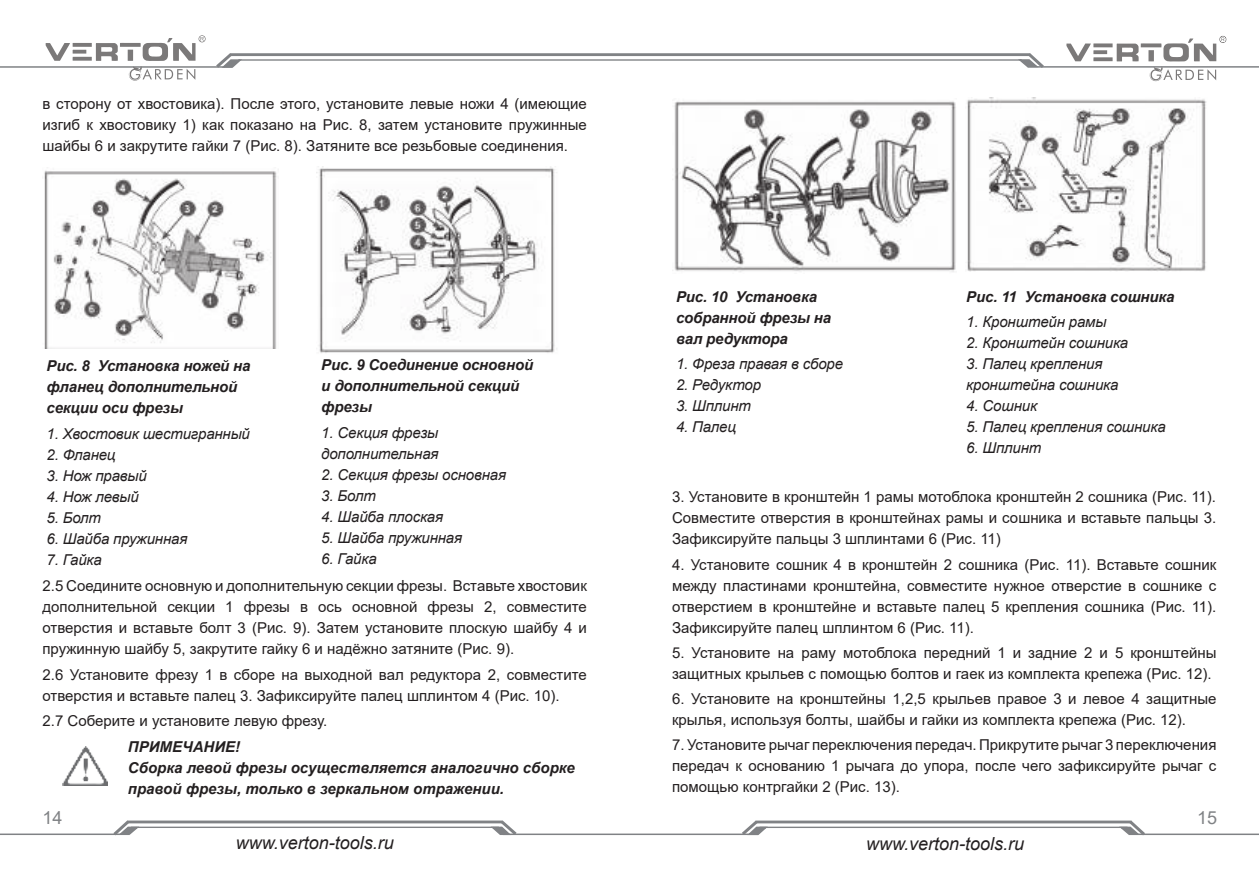
<style>
.page{position:relative;width:1259px;height:893px;background:#fff}
.page>*{position:absolute;margin:0;border:0;box-sizing:border-box;transform-origin:0 0}
.t1{font:italic 18px "Arial";color:#231f20}
.t2{font:18px "Arial";color:#808285}
.t3{font:15px/21px "Arial";color:#231f20;text-align:justify}
.t4{font:italic 15px/21px "Arial";letter-spacing:-.01em;color:#231f20}
.t5{font:italic 700 15px/21px "Arial";letter-spacing:-.01em;color:#231f20}
</style>
<div class="page">
<hr style="left:230px;top:53px;width:800px;height:3px;background:#808285">
<hr style="left:238px;top:59px;width:784px;height:2px;background:#808285">
<hr style="left:1027px;top:66px;width:232px;height:2px;background:#808285">
<svg style="left:1018px;top:53px;width:29px;height:15px"></svg>
<hr style="left:0;top:66px;width:232px;height:2px;background:#808285">
<svg style="left:213px;top:53px;width:29px;height:15px"></svg>
<svg style="left:1066px;top:36px;width:160px;height:46px"></svg>
<svg style="left:45px;top:35px;width:161px;height:46px"></svg>
<hr style="left:755px;top:821px;width:376px;height:2px;background:#808285">
<hr style="left:759px;top:827px;width:368px;height:1px;background:#808285">
<hr style="left:1128px;top:833px;width:131px;height:2px;background:#808285">
<svg style="left:1119px;top:820px;width:29px;height:16px"></svg>
<hr style="left:503px;top:833px;width:255px;height:2px;background:#808285">
<svg style="left:738px;top:820px;width:30px;height:16px"></svg>
<hr style="left:127px;top:820px;width:376px;height:3px;background:#808285">
<hr style="left:131px;top:827px;width:368px;height:1px;background:#808285">
<hr style="left:0;top:833px;width:130px;height:2px;background:#808285">
<svg style="left:110px;top:820px;width:29px;height:16px"></svg>
<svg style="left:490px;top:820px;width:30px;height:16px"></svg>
<img style="left:44px;top:170px;width:233px;height:179px">
<img style="left:317px;top:167px;width:240px;height:186px">
<img style="left:62px;top:746px;width:45px;height:39px">
<img style="left:672px;top:101px;width:284px;height:171px">
<img style="left:967px;top:98px;width:239px;height:174px">
<p class="t3" style="left:43px;top:93px;width:546px">в сторону от хвостовика). После этого, установите левые ножи 4 (имеющие изгиб к хвостовику 1) как показано на Рис. 8, затем установите пружинные шайбы 6 и закрутите гайки 7 (Рис. 8). Затяните все резьбовые соединения.</p>
<p class="t5" style="left:321px;top:355px;width:213px">Рис. 9 Соединение основной и дополнительной секций фрезы</p>
<p class="t4" style="left:321px;top:422px;width:119px">1. Секция фрезы дополнительная</p>
<p class="t4" style="left:321px;top:464px;width:186px">2. Секция фрезы основная</p>
<p class="t4" style="left:321px;top:485px;width:56px">3. Болт</p>
<p class="t4" style="left:321px;top:506px;width:123px">4. Шайба плоская</p>
<p class="t4" style="left:321px;top:527px;width:142px">5. Шайба пружинная</p>
<p class="t4" style="left:321px;top:548px;width:57px">6. Гайка</p>
<p class="t3" style="left:43px;top:575px;width:546px">2.5 Соедините основную и дополнительную секции фрезы. Вставьте хвостовик дополнительной секции 1 фрезы в ось основной фрезы 2, совместите отверстия и вставьте болт 3 (Рис. 9). Затем установите плоскую шайбу 4 и пружинную шайбу 5, закрутите гайку 6 и надёжно затяните (Рис. 9).</p>
<p class="t3" style="left:43px;top:664px;width:546px">2.6 Установите фрезу 1 в сборе на выходной вал редуктора 2, совместите отверстия и вставьте палец 3. Зафиксируйте палец шплинтом 4 (Рис. 10).</p>
<p class="t3" style="left:43px;top:710px;width:286px">2.7 Соберите и установите левую фрезу.</p>
<p class="t5" style="left:128px;top:737px;width:448px">ПРИМЕЧАНИЕ!<br>Сборка левой фрезы осуществляется аналогично сборке правой фрезы, только в зеркальном отражении.</p>
<p class="t5" style="left:46px;top:356px;width:205px">Рис. 8 Установка ножей на фланец дополнительной секции оси фрезы</p>
<p class="t4" style="left:46px;top:423px;width:205px">1. Хвостовик шестигранный</p>
<p class="t4" style="left:46px;top:444px;width:71px">2. Фланец</p>
<p class="t4" style="left:46px;top:465px;width:102px">3. Нож правый</p>
<p class="t4" style="left:46px;top:486px;width:94px">4. Нож левый</p>
<p class="t4" style="left:46px;top:507px;width:56px">5. Болт</p>
<p class="t4" style="left:46px;top:528px;width:142px">6. Шайба пружинная</p>
<p class="t4" style="left:46px;top:549px;width:57px">7. Гайка</p>
<p class="t5" style="left:966px;top:287px;width:210px">Рис. 11 Установка сошника</p>
<p class="t4" style="left:966px;top:312px;width:142px">1. Кронштейн рамы</p>
<p class="t4" style="left:966px;top:333px;width:163px">2. Кронштейн сошника</p>
<p class="t4" style="left:966px;top:354px;width:154px">3. Палец крепления кронштейна сошника</p>
<p class="t4" style="left:966px;top:396px;width:72px">4. Сошник</p>
<p class="t4" style="left:966px;top:417px;width:201px">5. Палец крепления сошника</p>
<p class="t4" style="left:966px;top:438px;width:77px">6. Шплинт</p>
<p class="t3" style="left:672px;top:486px;width:546px">3. Установите в кронштейн 1 рамы мотоблока кронштейн 2 сошника (Рис. 11).<br>Совместите отверстия в кронштейнах рамы и сошника и вставьте пальцы 3.<br>Зафиксируйте пальцы 3 шплинтами 6 (Рис. 11)</p>
<p class="t3" style="left:672px;top:554px;width:546px">4. Установите сошник 4 в кронштейн 2 сошника (Рис. 11). Вставьте сошник между пластинами кронштейна, совместите нужное отверстие в сошнике с отверстием в кронштейне и вставьте палец 5 крепления сошника (Рис. 11).<br>Зафиксируйте палец шплинтом 6 (Рис. 11).</p>
<p class="t3" style="left:672px;top:642px;width:546px">5. Установите на раму мотоблока передний 1 и задние 2 и 5 кронштейны защитных крыльев с помощью болтов и гаек из комплекта крепежа (Рис. 12).</p>
<p class="t3" style="left:672px;top:688px;width:546px">6. Установите на кронштейны 1,2,5 крыльев правое 3 и левое 4 защитные крылья, используя болты, шайбы и гайки из комплекта крепежа (Рис. 12).</p>
<p class="t3" style="left:672px;top:734px;width:546px">7. Установите рычаг переключения передач. Прикрутите рычаг 3 переключения передач к основанию 1 рычага до упора, после чего зафиксируйте рычаг с помощью контргайки 2 (Рис. 13).</p>
<p class="t5" style="left:676px;top:287px;width:157px">Рис. 10 Установка собранной фрезы на вал редуктора</p>
<p class="t4" style="left:676px;top:354px;width:169px">1. Фреза правая в сборе</p>
<p class="t4" style="left:676px;top:375px;width:87px">2. Редуктор</p>
<p class="t4" style="left:676px;top:396px;width:77px">3. Шплинт</p>
<p class="t4" style="left:676px;top:417px;width:62px">4. Палец</p>
<p class="t2" style="left:43px;top:807px;width:22px">14</p>
<p class="t2" style="left:1197px;top:807px;width:22px">15</p>
<p class="t1" style="left:236px;top:832px;width:160px">www.verton-tools.ru</p>
<p class="t1" style="left:866px;top:833px;width:160px">www.verton-tools.ru</p>
</div>
